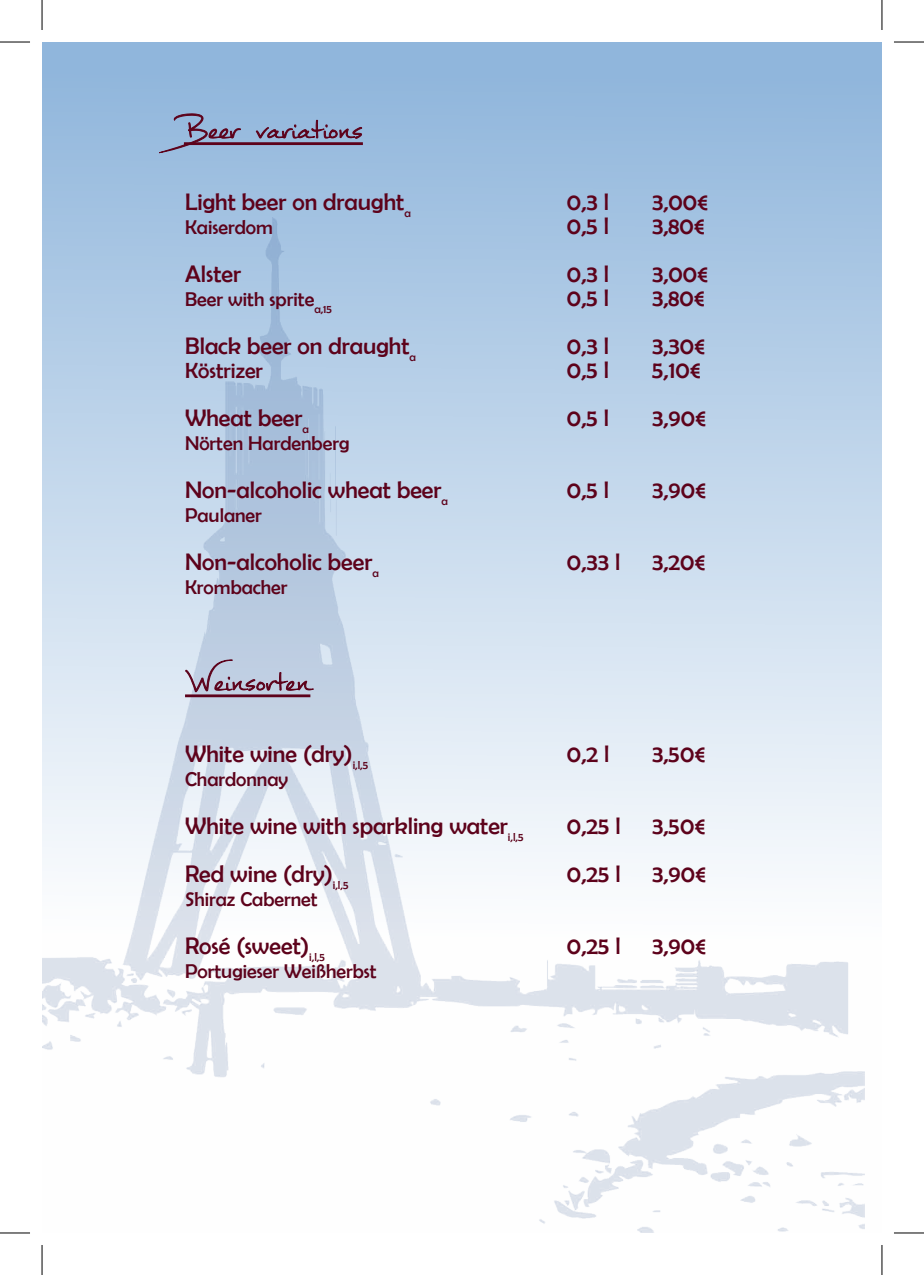
<style>
.page{position:relative;width:924px;height:1275px;background:#fff}
.page>*{position:absolute;margin:0;border:0;box-sizing:border-box;transform-origin:0 0}
.t1{font:56px "Mathilde";color:#5d021b}
.t2{font:24px/48px "Berlin Sans FB";color:#5d021b}
.t3{font:22px "Berlin Sans FB";color:#5d021b}
.t4{font:20px "Berlin Sans FB";color:#5d021b}
</style>
<div class="page">
<div style="left:42px;top:42px;width:839px;height:1191px;background:linear-gradient(to bottom,#93b8dd,#fff)"></div>
<img style="left:42px;top:218px;width:822px;height:1014px">
<hr style="left:184px;top:142px;width:179px;height:3px;background:#5d021b">
<svg style="left:141px;top:113px;width:101px;height:44px;background:#90a3c5"></svg>
<svg style="left:256px;top:120px;width:106px;height:22px;background:#8b94b5"></svg>
<hr style="left:185px;top:694px;width:125px;height:3px;background:#5d021b">
<svg style="left:185px;top:659px;width:134px;height:35px;background:#b4b4c8"></svg>
<hr style="left:0;top:42px;width:30px;height:1px;background:#000">
<hr style="left:893px;top:42px;width:30px;height:1px;background:#000">
<hr style="left:0;top:1232px;width:30px;height:1px;background:#000">
<hr style="left:893px;top:1232px;width:30px;height:1px;background:#000">
<hr style="left:42px;top:0;width:1px;height:30px;background:#000">
<hr style="left:42px;top:1245px;width:1px;height:30px;background:#000">
<hr style="left:881px;top:0;width:1px;height:30px;background:#000">
<hr style="left:881px;top:1245px;width:1px;height:30px;background:#000">
<h1 class="t1" style="left:184px;top:86px;width:180px">Beer variations</h1>
<p class="t2" style="left:185px;top:178px;width:227px">Light beer on draught<sub>a</sub></p>
<p class="t4" style="left:185px;top:216px;width:89px">Kaiserdom</p>
<p class="t2" style="left:185px;top:250px;width:58px">Alster</p>
<p class="t4" style="left:185px;top:288px;width:148px">Beer with sprite<sub>a,15</sub></p>
<p class="t2" style="left:185px;top:322px;width:232px">Black beer on draught<sub>a</sub></p>
<p class="t3" style="left:185px;top:358px;width:79px">Köstrizer</p>
<p class="t2" style="left:185px;top:394px;width:125px">Wheat beer<sub>a</sub></p>
<p class="t4" style="left:185px;top:432px;width:166px">Nörten Hardenberg</p>
<p class="t2" style="left:185px;top:466px;width:264px">Non-alcoholic wheat beer<sub>a</sub></p>
<p class="t4" style="left:185px;top:504px;width:78px">Paulaner</p>
<p class="t2" style="left:185px;top:538px;width:195px">Non-alcoholic beer<sub>a</sub></p>
<p class="t4" style="left:185px;top:576px;width:104px">Krombacher</p>
<h1 class="t1" style="left:185px;top:638px;width:126px">Weinsorten</h1>
<p class="t2" style="left:185px;top:730px;width:185px">White wine (dry)<sub>i,l,5</sub></p>
<p class="t4" style="left:185px;top:768px;width:104px">Chardonnay</p>
<p class="t2" style="left:185px;top:802px;width:340px">White wine with sparkling water<sub>i,l,5<br></sub>Red wine (dry)<sub>i,l,5</sub></p>
<p class="t4" style="left:185px;top:888px;width:134px">Shiraz Cabernet</p>
<p class="t2" style="left:185px;top:922px;width:141px">Rosé (sweet)<sub>i,l,5</sub></p>
<p class="t4" style="left:185px;top:960px;width:193px">Portugieser Weißherbst</p>
<p class="t2" style="left:566px;top:178px;width:44px">0,3 l</p>
<p class="t2" style="left:651px;top:178px;width:58px">3,00€</p>
<p class="t2" style="left:566px;top:202px;width:44px">0,5 l</p>
<p class="t2" style="left:651px;top:202px;width:54px">3,80€</p>
<p class="t2" style="left:566px;top:250px;width:44px">0,3 l</p>
<p class="t2" style="left:651px;top:250px;width:58px">3,00€</p>
<p class="t2" style="left:566px;top:274px;width:44px">0,5 l</p>
<p class="t2" style="left:651px;top:274px;width:54px">3,80€</p>
<p class="t2" style="left:566px;top:322px;width:44px">0,3 l</p>
<p class="t2" style="left:651px;top:322px;width:55px">3,30€</p>
<p class="t2" style="left:566px;top:346px;width:44px">0,5 l</p>
<p class="t2" style="left:651px;top:346px;width:50px">5,10€</p>
<p class="t2" style="left:566px;top:394px;width:44px">0,5 l</p>
<p class="t2" style="left:651px;top:394px;width:56px">3,90€</p>
<p class="t2" style="left:566px;top:466px;width:44px">0,5 l</p>
<p class="t2" style="left:651px;top:466px;width:56px">3,90€</p>
<p class="t2" style="left:566px;top:538px;width:55px">0,33 l</p>
<p class="t2" style="left:651px;top:538px;width:55px">3,20€</p>
<p class="t2" style="left:566px;top:730px;width:44px">0,2 l</p>
<p class="t2" style="left:651px;top:730px;width:55px">3,50€</p>
<p class="t2" style="left:566px;top:802px;width:55px">0,25 l<br>0,25 l</p>
<p class="t2" style="left:651px;top:802px;width:56px">3,50€<br>3,90€</p>
<p class="t2" style="left:566px;top:922px;width:55px">0,25 l</p>
<p class="t2" style="left:651px;top:922px;width:56px">3,90€</p>
</div>
